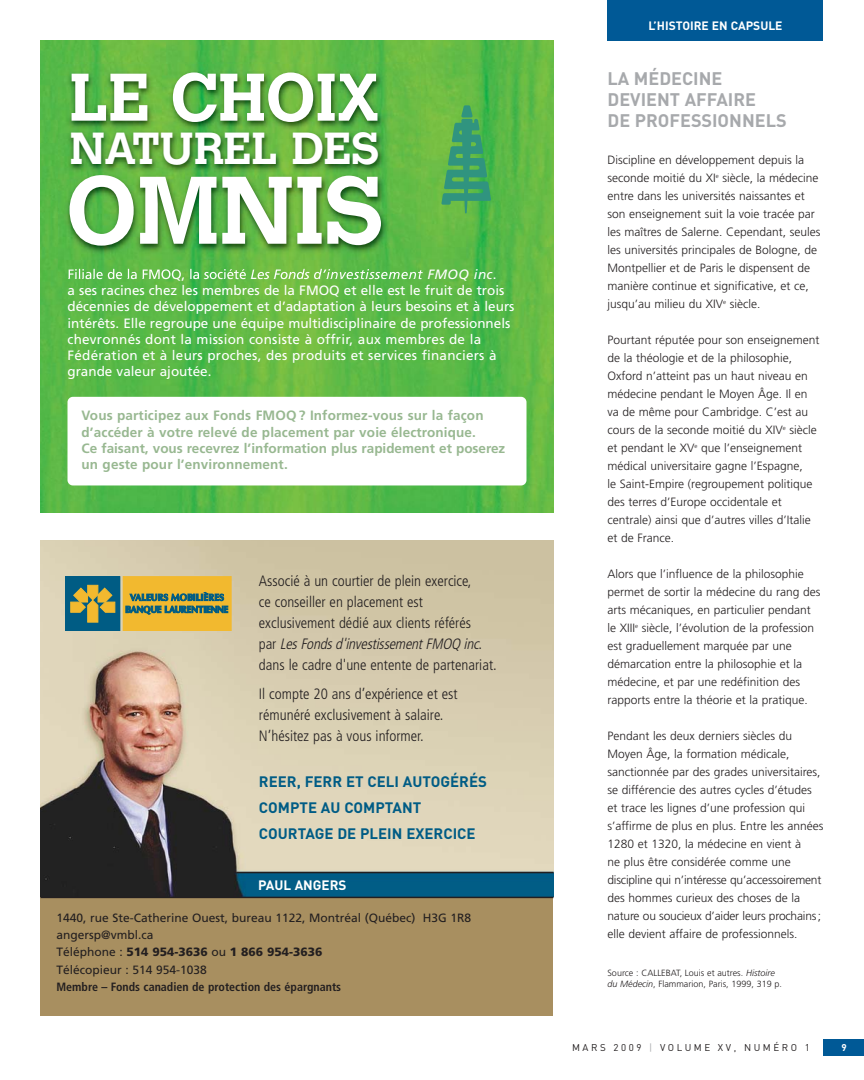
<style>
.page{position:relative;width:864px;height:1080px;background:#fff}
.page>*{position:absolute;margin:0;border:0;box-sizing:border-box;transform-origin:0 0}
.t1{font:700 94.95px "Calvert";color:#fff}
.t2{font:700 66.6px "Calvert";color:#fff}
.t3{font:700 44.55px "Calvert";color:#fff}
.t4{font:700 18px/21px "DIN";color:#a7a9ac}
.t5{font:300 condensed 15px/21px "Frutiger";color:#231f20}
.t6{font:700 15px/26.1px "DIN";color:#005c85}
.t7{font:13.5px/16.2px "Frutiger";color:#fff}
.t8{font:700 13.5px/16.2px "Frutiger";letter-spacing:.01em;color:#98b891}
.t9{font:700 13.5px "DIN";color:#fff}
.t10{font:300 12px/18px "Frutiger";color:#231f20}
.t11{font:12px/17.4px "Frutiger";color:#231f20}
.t12{font:700 condensed 12px "Frutiger";color:#231f20}
.t13{font:700 12px "DIN";color:#fff}
.t14{font:9.75px "DIN";letter-spacing:.26em;color:#231f20}
.t15{font:700 9.75px "DIN";color:#fff}
.t16{font:300 9px/10.8px "Frutiger";color:#231f20}
.s1{font-style:italic}
.s2{font-weight:900}
.s3{color:#a7a9ac}
</style>
<div class="page">
<div style="left:824px;top:1040px;width:40px;height:16px;background:#005996"></div>
<div style="left:608px;top:0;width:216px;height:40px;background:#005996"></div>
<img style="left:40px;top:40px;width:514px;height:473px">
<img style="left:59px;top:64px;width:361px;height:213px">
<img style="left:69px;top:269px;width:140px;height:8px">
<img style="left:251px;top:269px;width:59px;height:8px">
<img style="left:314px;top:269px;width:97px;height:8px">
<img style="left:40px;top:540px;width:514px;height:357px">
<div style="left:40px;top:897px;width:514px;height:119px;background:#a88f60"></div>
<div style="left:123px;top:577px;width:108px;height:54px;background:#f2b92f"></div>
<svg style="left:126px;top:592px;width:102px;height:22px"></svg>
<div style="left:66px;top:577px;width:54px;height:54px;background:#005c84"></div>
<svg style="left:71px;top:585px;width:44px;height:37px"></svg>
<hr style="left:40px;top:897px;width:514px;height:1px;background:#231f20">
<hr style="left:236px;top:872px;width:318px;height:1px;background:#231f20">
<div style="left:68px;top:397px;width:458px;height:88px;background:#fff;border-radius:5px"></div>
<svg style="left:441px;top:105px;width:50px;height:108px;background:#49a860"></svg>
<h2 class="t2" style="left:70px;top:72px;width:311px">LE CHOIX</h2>
<h3 class="t3" style="left:70px;top:131px;width:311px">NATUREL DES</h3>
<h1 class="t1" style="left:66px;top:174px;width:319px">OMNIS</h1>
<p class="t7" style="left:67px;top:267px;width:449px">Filiale de la FMOQ, la société <span class="s1">Les Fonds d’investissement FMOQ inc</span>.<br>a ses racines chez les membres de la FMOQ et elle est le fruit de trois décennies de développement et d’adaptation à leurs besoins et à leurs intérêts. Elle regroupe une équipe multidisciplinaire de professionnels chevronnés dont la mission consiste à offrir, aux membres de la Fédération et à leurs proches, des produits et services financiers à grande valeur ajoutée.</p>
<p class="t8" style="left:82px;top:409px;width:425px">Vous participez aux Fonds FMOQ ? Informez-vous sur la façon d’accéder à votre relevé de placement par voie électronique.<br>Ce faisant, vous recevrez l’information plus rapidement et poserez un geste pour l’environnement.</p>
<p class="t5" style="left:259px;top:572px;width:239px">Associé à un courtier de plein exercice,<br>ce conseiller en placement est exclusivement dédié aux clients référés<br>p a r <span class="s1">LesFondsd'investissementFMOQ inc</span>. dans le cadre d'une entente de partenariat.</p>
<p class="t5" style="left:259px;top:685px;width:200px">Il compte 20 ans d’expérience et est rémunéré exclusivement à salaire.<br>N’hésitez pas à vous informer.</p>
<p class="t6" style="left:259px;top:770px;width:230px">REER, FERR ET CELI AUTOGÉRÉS<br>COMPTE AU COMPTANT<br>COURTAGE DE PLEIN EXERCICE</p>
<p class="t9" style="left:258px;top:880px;width:90px">PAUL ANGERS</p>
<p class="t11" style="left:56px;top:910px;width:416px">1440, rue Ste-Catherine Ouest, bureau 1122, Montréal (Québec) H3G 1R8 angersp@vmbl.ca<br>Téléphone : <span class="s2">514 954-3636</span> ou <span class="s2">1 866 954-3636<br></span>Télécopieur : 514 954-1038</p>
<p class="t12" style="left:56px;top:982px;width:286px">Membre – Fonds canadien de protection des épargnants</p>
<p class="t13" style="left:648px;top:21px;width:136px">L’HISTOIRE EN CAPSULE</p>
<h3 class="t4" style="left:608px;top:70px;width:181px">LA MÉDECINE<br>DEVIENT AFFAIRE<br>DE PROFESSIONNELS</h3>
<p class="t10" style="left:608px;top:152px;width:214px">Discipline en développement depuis la seconde moitié du XI<sup>e</sup> siècle, la médecine entre dans les universités naissantes et son enseignement suit la voie tracée par les maîtres de Salerne. Cependant, seules les universités principales de Bologne, de Montpellier et de Paris le dispensent de manière continue et significative, et ce, jusqu’au milieu du XIV<sup>e</sup> siècle.</p>
<p class="t10" style="left:607px;top:332px;width:214px">Pourtant réputée pour son enseignement de la théologie et de la philosophie, Oxford n’atteint pas un haut niveau en médecine pendant le Moyen Âge. Il en va de même pour Cambridge. C’est au cours de la seconde moitié du XIV<sup>e</sup> siècle et pendant le XV<sup>e</sup> que l’enseignement médical universitaire gagne l’Espagne,<br>le Saint-Empire (regroupement politique des terres d’Europe occidentale et centrale) ainsi que d’autres villes d’Italie et de France.</p>
<p class="t10" style="left:607px;top:566px;width:214px">Alors que l’influence de la philosophie permet de sortir la médecine du rang des arts mécaniques, en particulier pendant le XIII<sup>e</sup> siècle, l’évolution de la profession est graduellement marquée par une démarcation entre la philosophie et la médecine, et par une redéfinition des rapports entre la théorie et la pratique.</p>
<p class="t10" style="left:607px;top:728px;width:217px">Pendant les deux derniers siècles du Moyen Âge, la formation médicale, sanctionnée par des grades universitaires, se différencie des autres cycles d’études et trace les lignes d’une profession qui s’affirme de plus en plus. Entre les années 1280 et 1320, la médecine en vient à<br>ne plus être considérée comme une discipline qui n’intéresse qu’accessoirement des hommes curieux des choses de la nature ou soucieux d’aider leurs prochains ; elle devient affaire de professionnels.</p>
<p class="t16" style="left:608px;top:969px;width:176px">Source : CALLEBAT, Louis et autres. <span class="s1">Histoire du Médecin</span>, Flammarion, Paris, 1999, 319 p.</p>
<p class="t14" style="left:572px;top:1044px;width:239px">MARS 2009 <span class="s3">|</span> VOLUME XV, NUMÉRO 1</p>
<p class="t15" style="left:842px;top:1044px;width:7px">9</p>
</div>
